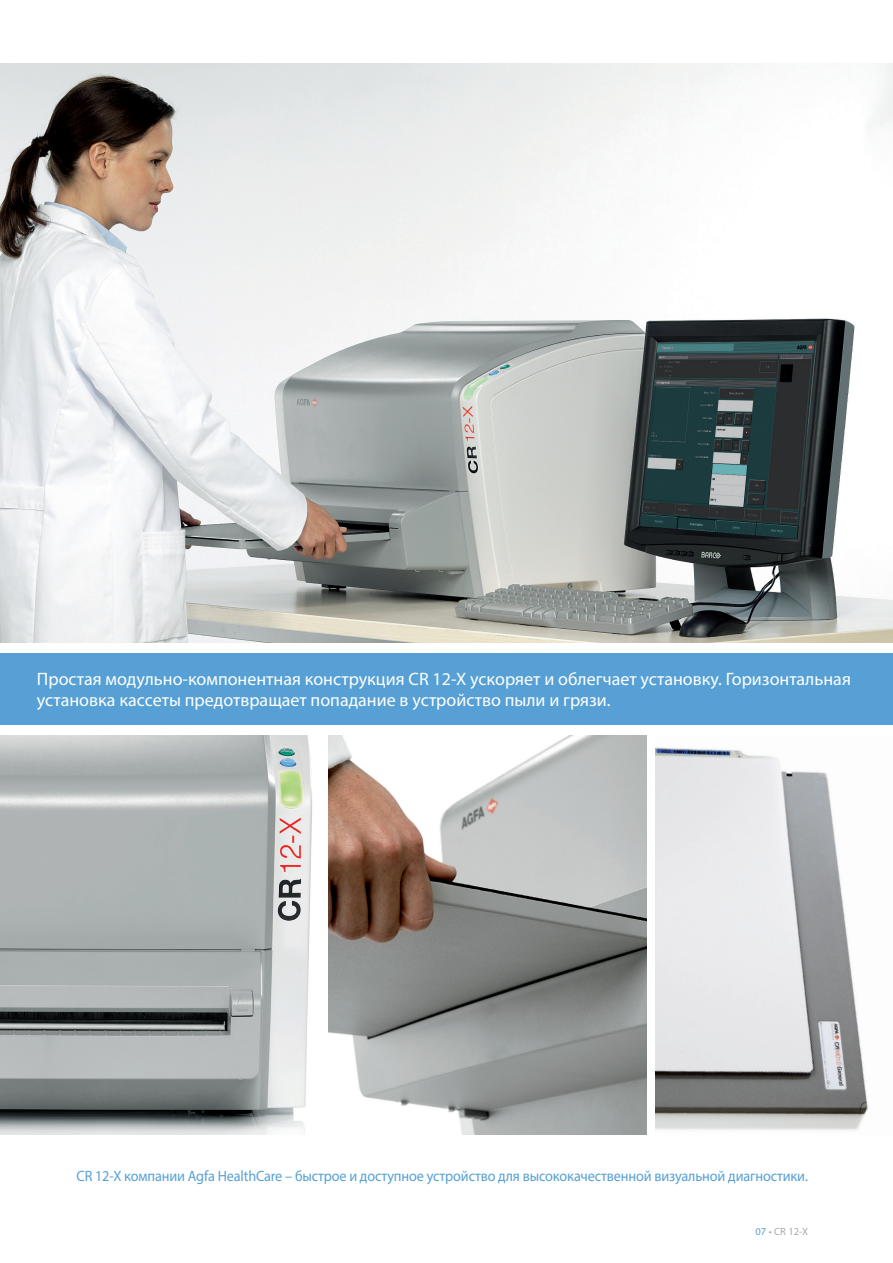
<style>
.page{position:relative;width:893px;height:1263px;background:#fff}
.page>*{position:absolute;margin:0;border:0;box-sizing:border-box;transform-origin:0 0}
.t1{font:18px/21.6px "Myriad Pro";color:#fff}
.t2{font:15px "Myriad Pro";letter-spacing:-.01em;color:#56a0d5;scale:.95 1}
.Normaal{font:10.5px "Myriad Pro";color:#a8a9ad}
.s1{color:#56a0d5}
</style>
<div class="page">
<img style="left:328px;top:736px;width:318px;height:398px">
<img style="left:656px;top:747px;width:212px;height:383px">
<img style="left:0;top:736px;width:312px;height:398px">
<div style="left:0;top:653px;width:893px;height:72px;background:#56a0d5"></div>
<img style="left:0;top:64px;width:893px;height:579px">
<p class="t1" style="left:37px;top:668px;width:815px">Простая модульно-компонентная конструкция CR 12-X ускоряет и облегчает установку. Горизонтальная установка кассеты предотвращает попадание в устройство пыли и грязи.</p>
<p class="t2" style="left:77px;top:1167px;width:771px">CR 12-X компании Agfa HealthCare – быстрое и доступное устройство для высококачественной визуальной диагностики.</p>
<p class="Normaal" style="left:756px;top:1225px;width:54px"><span class="s1">07</span> • CR 12-X</p>
</div>
